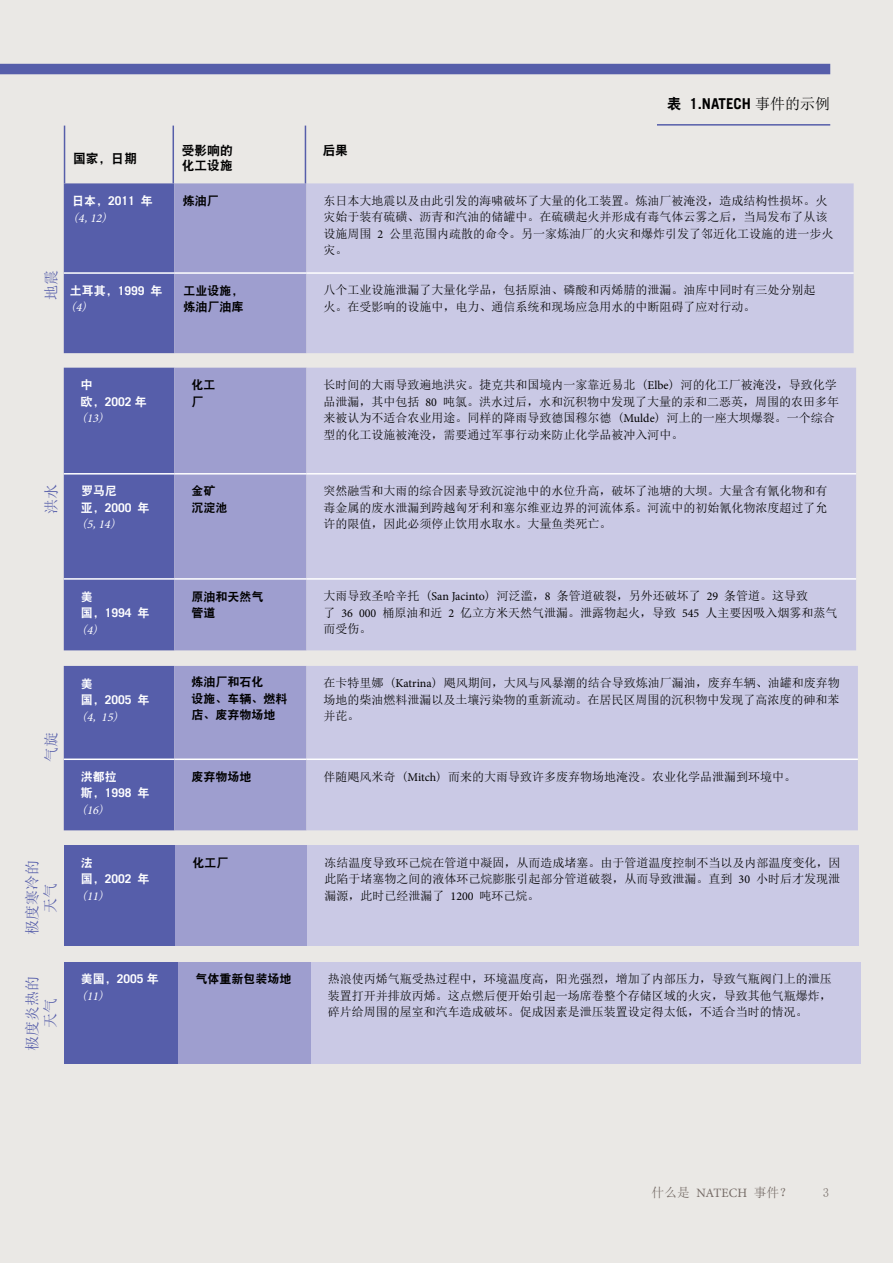
<style>
.page{position:relative;width:893px;height:1263px;background:#eae8e5}
.page>*{position:absolute;margin:0;border:0;box-sizing:border-box;transform-origin:0 0}
.t1{font:15px/18px "Sim Sun";color:#565eaa;text-align:center}
.t2{font:700 15px "Trade Gothic LT";color:#000}
.t3{font:12.75px/15px "DF Hei W9";color:#000}
.t4{font:12.75px "Sim Sun";color:#746a65}
.t5{font:12px/16.5px "Sim Sun";color:#000}
.t6{font:12px/16.5px "DF Hei W9";color:#000}
.t7{font:700 12px "Trade Gothic LT";color:#fff}
.t8{font:italic 12px "Sim Sun";color:#fff}
.t9{font:12px "DF Hei W9";color:#fff}
.t10{font:12px/16.5px "DFP Hei W9";color:#000}
.s1{font-family:"DF Hei W9";font-weight:400}
.s2{font-family:"Sim Sun";font-weight:400}
.s3{font-family:"Trade Gothic LT";font-weight:700}
.s4{font-family:"Minion Pro"}
</style>
<div class="page">
<div style="left:0;top:64px;width:830px;height:10px;background:#565eaa"></div>
<svg style="left:64px;top:183px;width:242px;height:170px;background:#7d81be"></svg>
<div style="left:306px;top:183px;width:548px;height:170px;background:#cac9e5"></div>
<hr style="left:64px;top:272px;width:110px;height:2px;background:#fff">
<hr style="left:174px;top:272px;width:132px;height:2px;background:#fff">
<hr style="left:306px;top:272px;width:548px;height:2px;background:#fff">
<svg style="left:64px;top:666px;width:242px;height:164px;background:#7d80be"></svg>
<div style="left:306px;top:666px;width:552px;height:164px;background:#cac9e5"></div>
<hr style="left:64px;top:758px;width:110px;height:2px;background:#fff">
<hr style="left:174px;top:758px;width:132px;height:2px;background:#fff">
<hr style="left:306px;top:758px;width:552px;height:2px;background:#fff">
<div style="left:64px;top:845px;width:111px;height:101px;background:#565eaa"></div>
<div style="left:175px;top:845px;width:133px;height:101px;background:#9e9ecf"></div>
<div style="left:308px;top:845px;width:551px;height:101px;background:#cac9e5"></div>
<div style="left:64px;top:962px;width:115px;height:101px;background:#565eaa"></div>
<div style="left:179px;top:962px;width:132px;height:101px;background:#9e9ecf"></div>
<div style="left:311px;top:962px;width:549px;height:101px;background:#cac9e5"></div>
<svg style="left:64px;top:368px;width:242px;height:282px;background:#7d81be"></svg>
<div style="left:306px;top:368px;width:550px;height:282px;background:#cac9e5"></div>
<hr style="left:64px;top:473px;width:110px;height:1px;background:#fff">
<hr style="left:174px;top:473px;width:132px;height:1px;background:#fff">
<hr style="left:306px;top:473px;width:550px;height:1px;background:#fff">
<hr style="left:64px;top:578px;width:110px;height:2px;background:#fff">
<hr style="left:174px;top:578px;width:132px;height:2px;background:#fff">
<hr style="left:306px;top:578px;width:550px;height:2px;background:#fff">
<hr style="left:64px;top:126px;width:1px;height:57px;background:#565eaa">
<hr style="left:173px;top:126px;width:1px;height:57px;background:#565eaa">
<hr style="left:305px;top:126px;width:1px;height:57px;background:#565eaa">
<hr style="left:657px;top:124px;width:173px;height:2px;background:#565eaa">
<p class="t3" style="left:73px;top:150px;width:65px">国家，日期</p>
<p class="t3" style="left:182px;top:143px;width:52px">受影响的化工设施</p>
<p class="t3" style="left:322px;top:143px;width:27px">后果</p>
<p class="t2" style="left:667px;top:95px;width:165px"><span class="s1">表</span> 1.NATECH <span class="s2">事件的示例</span></p>
<p class="t9" style="left:72px;top:195px;width:82px">日本，<span class="s3">2011</span> 年</p>
<p class="t8" style="left:72px;top:211px;width:39px">(<span class="s4">4</span>,<span class="s4">12</span>)</p>
<p class="t1" style="left:42px;top:300px;width:31px;rotate:-90deg">地震</p>
<p class="t9" style="left:70px;top:284px;width:94px">土耳其，<span class="s3">1999</span> 年</p>
<p class="t8" style="left:70px;top:301px;width:22px">(<span class="s4">4</span>)</p>
<p class="t6" style="left:183px;top:192px;width:37px">炼油厂</p>
<p class="t5" style="left:323px;top:192px;width:511px">东日本大地震以及由此引发的海啸破坏了大量的化工装置。炼油厂被淹没，造成结构性损坏。火灾始于装有硫磺、沥青和汽油的储罐中。在硫磺起火并形成有毒气体云雾之后，当局发布了从该设施周围 <span class="s4">2</span> 公里范围内疏散的命令。另一家炼油厂的火灾和爆炸引发了邻近化工设施的进一步火灾。</p>
<p class="t6" style="left:183px;top:282px;width:61px">工业设施，炼油厂油库</p>
<p class="t5" style="left:324px;top:282px;width:493px">八个工业设施泄漏了大量化学品，包括原油、磷酸和丙烯腈的泄漏。油库中同时有三处分别起火。在受影响的设施中，电力、通信系统和现场应急用水的中断阻碍了应对行动。</p>
<p class="t9" style="left:81px;top:379px;width:13px">中</p>
<p class="t7" style="left:81px;top:394px;width:68px"><span class="s1">欧，</span>2002 <span class="s1">年</span></p>
<p class="t8" style="left:81px;top:412px;width:28px">(<span class="s4">13</span>)</p>
<p class="t1" style="left:42px;top:514px;width:32px;rotate:-90deg">洪水</p>
<p class="t9" style="left:81px;top:485px;width:37px">罗马尼</p>
<p class="t7" style="left:81px;top:500px;width:70px"><span class="s1">亚，</span>2000 <span class="s1">年</span></p>
<p class="t8" style="left:81px;top:518px;width:39px">(<span class="s4">5</span>,<span class="s4">14</span>)</p>
<p class="t1" style="left:42px;top:762px;width:31px;rotate:-90deg">气旋</p>
<p class="t9" style="left:81px;top:590px;width:13px">美</p>
<p class="t7" style="left:81px;top:605px;width:70px"><span class="s1">国，</span>1994 <span class="s1">年</span></p>
<p class="t8" style="left:81px;top:623px;width:22px">(<span class="s4">4</span>)</p>
<p class="t9" style="left:81px;top:677px;width:13px">美</p>
<p class="t7" style="left:81px;top:692px;width:70px"><span class="s1">国，</span>2005 <span class="s1">年</span></p>
<p class="t8" style="left:81px;top:710px;width:42px">(<span class="s4">4</span>, <span class="s4">15</span>)</p>
<p class="t9" style="left:81px;top:770px;width:37px">洪都拉</p>
<p class="t7" style="left:81px;top:786px;width:70px"><span class="s1">斯，</span>1998 <span class="s1">年</span></p>
<p class="t8" style="left:81px;top:803px;width:28px">(<span class="s4">16</span>)</p>
<p class="t1" style="left:23px;top:935px;width:76px;rotate:-90deg">极度寒冷的天气</p>
<p class="t9" style="left:81px;top:857px;width:13px">法</p>
<p class="t7" style="left:81px;top:872px;width:70px"><span class="s1">国，</span>2002 <span class="s1">年</span></p>
<p class="t8" style="left:81px;top:890px;width:28px">(<span class="s4">11</span>)</p>
<p class="t1" style="left:23px;top:1050px;width:76px;rotate:-90deg">极度炎热的天气</p>
<p class="t9" style="left:81px;top:973px;width:80px">美国，<span class="s3">2005</span> 年</p>
<p class="t8" style="left:81px;top:990px;width:28px">(<span class="s4">11</span>)</p>
<p class="t6" style="left:191px;top:377px;width:25px">化工厂</p>
<p class="t5" style="left:324px;top:377px;width:517px">长时间的大雨导致遍地洪灾。捷克共和国境内一家靠近易北 (<span class="s4">Elbe</span>) 河的化工厂被淹没，导致化学品泄漏，其中包括 <span class="s4">80</span> 吨氯。洪水过后，水和沉积物中发现了大量的汞和二恶英，周围的农田多年来被认为不适合农业用途。同样的降雨导致德国穆尔德 (<span class="s4">Mulde</span>) 河上的一座大坝爆裂。一个综合型的化工设施被淹没，需要通过军事行动来防止化学品被冲入河中。</p>
<p class="t6" style="left:191px;top:483px;width:37px">金矿沉淀池</p>
<p class="t5" style="left:324px;top:483px;width:505px;text-align:justify">突然融雪和大雨的综合因素导致沉淀池中的水位升高，破坏了池塘的大坝。大量含有氰化物和有毒金属的废水泄漏到跨越匈牙利和塞尔维亚边界的河流体系。河流中的初始氰化物浓度超过了允许的限值，因此必须停止饮用水取水。大量鱼类死亡。</p>
<p class="t6" style="left:191px;top:588px;width:73px">原油和天然气管道</p>
<p class="t5" style="left:324px;top:588px;width:515px">大雨导致圣哈辛托 (<span class="s4">San Jacinto</span>) 河泛滥，<span class="s4">8</span> 条管道破裂，另外还破坏了 <span class="s4">29</span> 条管道。这导致<br>了 <span class="s4">36 000</span> 桶原油和近 <span class="s4">2</span> 亿立方米天然气泄漏。泄露物起火，导致 <span class="s4">545</span> 人主要因吸入烟雾和蒸气而受伤。</p>
<p class="t10" style="left:191px;top:673px;width:97px">炼油厂和石化<br>设施、车辆、燃料店、废弃物场地</p>
<p class="t5" style="left:324px;top:675px;width:518px;text-align:justify">在卡特里娜 (<span class="s4">Katrina</span>) 飓风期间，大风与风暴潮的结合导致炼油厂漏油，废弃车辆、油罐和废弃物场地的柴油燃料泄漏以及土壤污染物的重新流动。在居民区周围的沉积物中发现了高浓度的砷和苯并芘。</p>
<p class="t6" style="left:191px;top:768px;width:61px">废弃物场地</p>
<p class="t5" style="left:324px;top:768px;width:474px">伴随飓风米奇 (<span class="s4">Mitch</span>) 而来的大雨导致许多废弃物场地淹没。农业化学品泄漏到环境中。</p>
<p class="t6" style="left:192px;top:854px;width:37px">化工厂</p>
<p class="t5" style="left:325px;top:854px;width:517px;text-align:justify">冻结温度导致环己烷在管道中凝固，从而造成堵塞。由于管道温度控制不当以及内部温度变化，因此陷于堵塞物之间的液体环己烷膨胀引起部分管道破裂，从而导致泄漏。直到 <span class="s4">30</span> 小时后才发现泄漏源，此时已经泄漏了 <span class="s4">1200</span> 吨环己烷。</p>
<p class="t6" style="left:196px;top:971px;width:97px">气体重新包装场地</p>
<p class="t5" style="left:328px;top:971px;width:506px;text-align:justify">热浪使丙烯气瓶受热过程中，环境温度高，阳光强烈，增加了内部压力，导致气瓶阀门上的泄压装置打开并排放丙烯。这点燃后便开始引起一场席卷整个存储区域的火灾，导致其他气瓶爆炸，碎片给周围的屋室和汽车造成破坏。促成因素是泄压装置设定得太低，不适合当时的情况。</p>
<p class="t4" style="left:652px;top:1186px;width:142px">什么是 <span class="s4">NATECH</span> 事件？</p>
<p class="t4" style="left:823px;top:1186px;width:8px">3</p>
</div>
